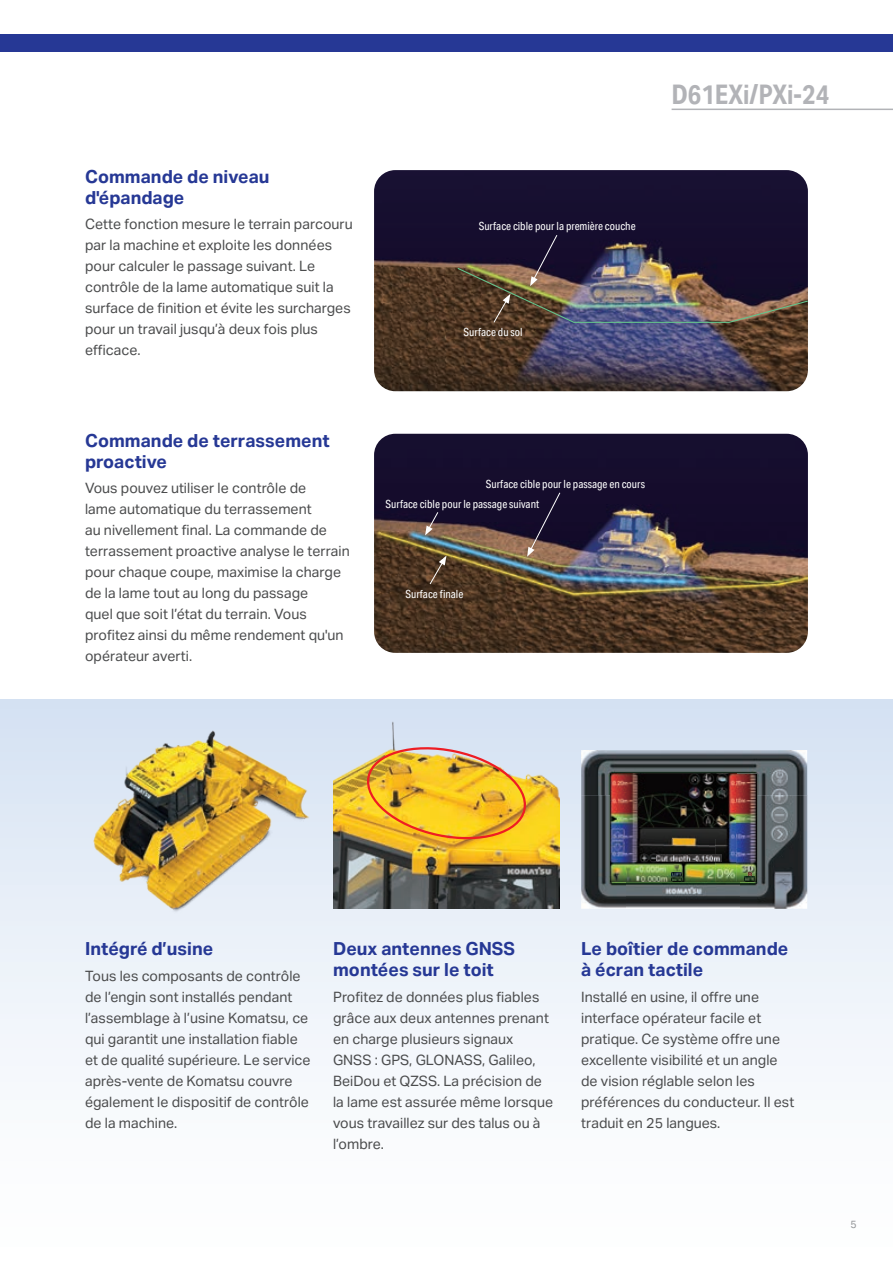
<style>
.page{position:relative;width:893px;height:1263px;background:#fff}
.page>*{position:absolute;margin:0;border:0;box-sizing:border-box;transform-origin:0 0}
.t1{font:700 27px "Aktiv Grotesk Cd";color:#b2b3b7}
.t2{font:700 18px/21px "Aktiv Grotesk";color:#263895}
.t3{font:14.25px/21px "Aktiv Grotesk";color:#4b4c4d}
.t4{font:11.25px "Aktiv Grotesk Cd";color:#fff}
.t5{font:10.5px "Aktiv Grotesk";color:#939598}
</style>
<div class="page">
<div style="left:0;top:699px;width:893px;height:564px;background:linear-gradient(to bottom,#d6e3f3,#fff)"></div>
<img style="left:374px;top:170px;width:434px;height:221px">
<img style="left:374px;top:434px;width:434px;height:219px">
<svg style="left:425px;top:511px;width:14px;height:24px"></svg>
<svg style="left:527px;top:492px;width:34px;height:65px;background:#3b2c3d"></svg>
<img style="left:456px;top:234px;width:352px;height:89px">
<svg style="left:429px;top:555px;width:17px;height:30px"></svg>
<img style="left:333px;top:719px;width:227px;height:189px">
<img style="left:361px;top:740px;width:171px;height:104px">
<img style="left:581px;top:750px;width:226px;height:45px">
<img style="left:581px;top:795px;width:45px;height:114px">
<img style="left:740px;top:795px;width:67px;height:114px">
<img style="left:626px;top:882px;width:114px;height:27px">
<img style="left:610px;top:773px;width:147px;height:109px">
<img style="left:638px;top:774px;width:90px;height:97px">
<svg style="left:672px;top:872px;width:9px;height:9px"></svg>
<svg style="left:744px;top:872px;width:10px;height:9px"></svg>
<img style="left:656px;top:854px;width:65px;height:7px">
<img style="left:85px;top:728px;width:228px;height:188px">
<div style="left:0;top:34px;width:893px;height:17px;background:#263895"></div>
<hr style="left:672px;top:109px;width:221px;height:1px;background:#b2b3b7">
<p class="t2" style="left:85px;top:166px;width:186px">Commande de niveau d'épandage</p>
<p class="t3" style="left:85px;top:214px;width:269px">Cette fonction mesure le terrain parcouru par la machine et exploite les données pour calculer le passage suivant. Le contrôle de la lame automatique suit la surface de finition et évite les surcharges pour un travail jusqu’à deux fois plus efficace.</p>
<p class="t2" style="left:85px;top:430px;width:246px">Commande de terrassement proactive</p>
<p class="t3" style="left:85px;top:477px;width:266px">Vous pouvez utiliser le contrôle de<br>lame automatique du terrassement<br>au nivellement final. La commande de terrassement proactive analyse le terrain pour chaque coupe, maximise la charge de la lame tout au long du passage<br>quel que soit l’état du terrain. Vous profitez ainsi du même rendement qu'un opérateur averti.</p>
<h1 class="t1" style="left:672px;top:79px;width:159px">D61EXi/PXi-24</h1>
<p class="t4" style="left:479px;top:219px;width:158px">Surface cible pour la première couche</p>
<p class="t4" style="left:464px;top:326px;width:60px">Surface du sol</p>
<p class="t4" style="left:486px;top:478px;width:161px">Surface cible pour le passage en cours</p>
<p class="t4" style="left:386px;top:497px;width:155px">Surface cible pour le passage suivant</p>
<p class="t4" style="left:405px;top:587px;width:59px">Surface finale</p>
<p class="t2" style="left:85px;top:938px;width:130px">Intégré d’usine</p>
<p class="t3" style="left:85px;top:965px;width:227px">Tous les composants de contrôle de l’engin sont installés pendant l’assemblage à l’usine Komatsu, ce qui garantit une installation fiable et de qualité supérieure. Le service après-vente de Komatsu couvre également le dispositif de contrôle de la machine.</p>
<p class="t2" style="left:333px;top:938px;width:183px">Deux antennes GNSS montées sur le toit</p>
<p class="t3" style="left:333px;top:986px;width:222px">Profitez de données plus fiables grâce aux deux antennes prenant en charge plusieurs signaux<br>GNSS : GPS, GLONASS, Galileo,<br>BeiDou et QZSS. La précision de la lame est assurée même lorsque vous travaillez sur des talus ou à l’ombre.</p>
<p class="t2" style="left:581px;top:938px;width:209px">Le boîtier de commande à écran tactile</p>
<p class="t3" style="left:581px;top:986px;width:215px">Installé en usine, il offre une interface opérateur facile et pratique. Ce système offre une excellente visibilité et un angle de vision réglable selon les préférences du conducteur. Il est traduit en 25 langues.</p>
<p class="t5" style="left:850px;top:1218px;width:8px">5</p>
</div>
